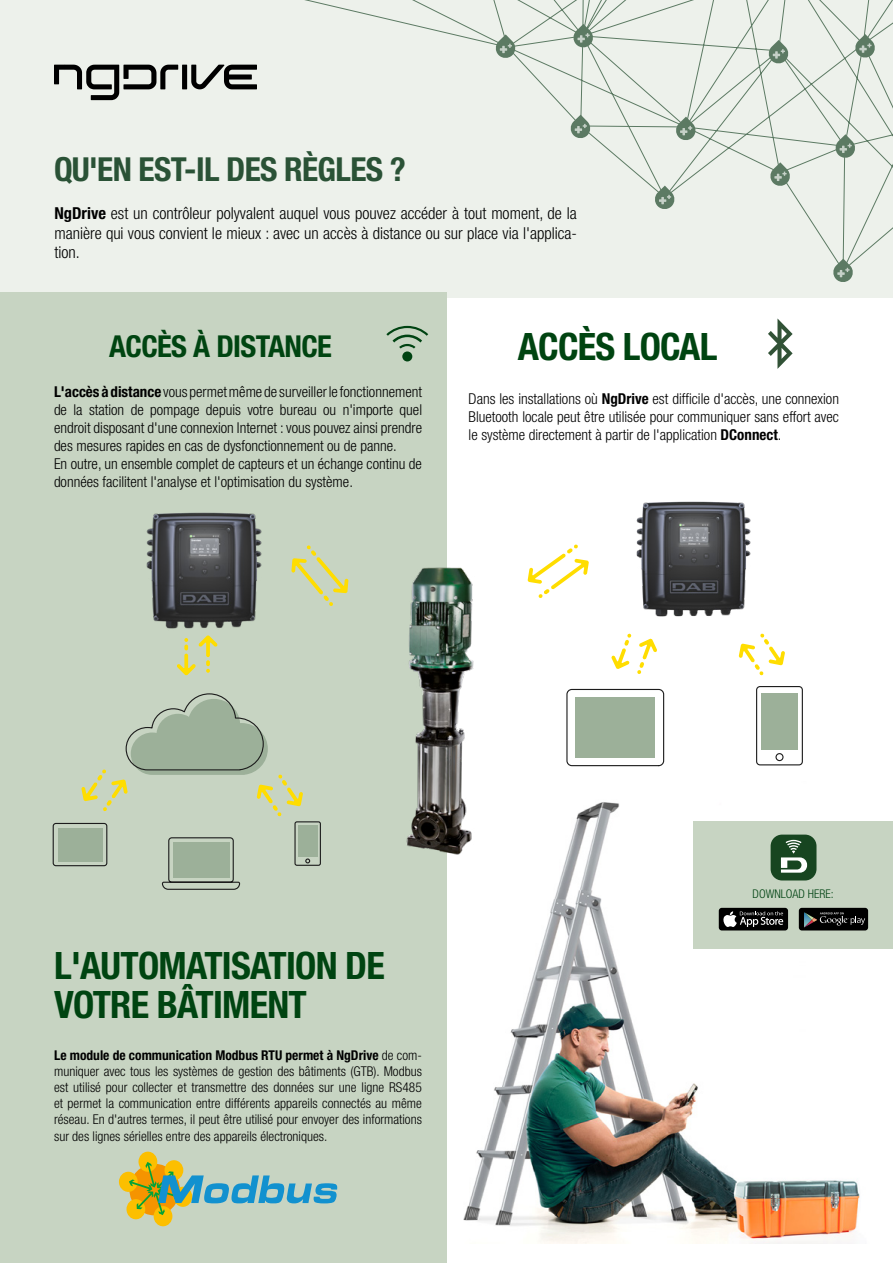
<style>
.page{position:relative;width:893px;height:1263px;background:#fff}
.page>*{position:absolute;margin:0;border:0;box-sizing:border-box;transform-origin:0 0}
.t1{font:700 condensed 37.8px/39px "Helvetica Neue LT Std";letter-spacing:-.02em;color:#041}
.t2{font:700 condensed 33.15px "Helvetica Neue LT Std";letter-spacing:-.02em;color:#2a5236}
.t3{font:700 condensed 30.3px "Helvetica Neue LT Std";letter-spacing:-.02em;color:#041}
.t4{font:300 condensed 16.5px/19.8px "Helvetica Neue LT Std";color:#000;text-align:justify}
.t5{font:300 condensed 15px/18px "Helvetica Neue LT Std";color:#000}
.t6{font:300 condensed 13.5px/16.2px "Helvetica Neue LT Std";color:#000;text-align:justify}
.t7{font:300 condensed 12px "Helvetica Neue LT Std";color:#004312}
.s1{font-weight:700}
</style>
<div class="page">
<div style="left:0;top:0;width:893px;height:298px;background:#edf1eb"></div>
<svg style="left:236px;top:0;width:657px;height:262px"></svg>
<svg style="left:495px;top:34px;width:21px;height:25px"></svg>
<svg style="left:572px;top:24px;width:22px;height:24px"></svg>
<svg style="left:654px;top:186px;width:21px;height:24px"></svg>
<svg style="left:675px;top:117px;width:21px;height:24px"></svg>
<svg style="left:768px;top:40px;width:21px;height:24px"></svg>
<svg style="left:832px;top:259px;width:22px;height:23px"></svg>
<svg style="left:769px;top:162px;width:22px;height:25px"></svg>
<svg style="left:570px;top:115px;width:21px;height:24px"></svg>
<svg style="left:835px;top:134px;width:21px;height:25px"></svg>
<svg style="left:854px;top:34px;width:22px;height:25px"></svg>
<div style="left:0;top:292px;width:447px;height:971px;background:#c7d4c2"></div>
<img style="left:463px;top:703px;width:411px;height:540px">
<div style="left:402px;top:351px;width:10px;height:10px;background:#004312;border-radius:50%"></div>
<svg style="left:386px;top:326px;width:42px;height:22px"></svg>
<div style="left:694px;top:821px;width:199px;height:127px;background:#c7d4c2"></div>
<div style="left:771px;top:834px;width:45px;height:46px;background:#174520;border-radius:11px"></div>
<svg style="left:781px;top:840px;width:26px;height:33px"></svg>
<div style="left:719px;top:908px;width:69px;height:22px;background:#000;border-radius:3px"></div>
<svg style="left:723px;top:911px;width:60px;height:16px"></svg>
<div style="left:799px;top:908px;width:69px;height:22px;background:#000;border-radius:3px"></div>
<svg style="left:804px;top:912px;width:61px;height:15px"></svg>
<div style="left:182px;top:65px;width:5px;height:24px;background:#000"></div>
<svg style="left:191px;top:65px;width:66px;height:24px"></svg>
<svg style="left:54px;top:65px;width:124px;height:35px"></svg>
<img style="left:146px;top:512px;width:116px;height:117px">
<div style="left:53px;top:823px;width:54px;height:43px;border:1px solid #1c1c1c;border-radius:3px"></div>
<svg style="left:58px;top:828px;width:44px;height:33px"></svg>
<div style="left:294px;top:821px;width:27px;height:45px;border:1px solid #1c1c1c;border-radius:2px"></div>
<svg style="left:298px;top:826px;width:20px;height:37px"></svg>
<svg style="left:162px;top:837px;width:78px;height:53px"></svg>
<svg style="left:177px;top:635px;width:41px;height:40px"></svg>
<svg style="left:81px;top:693px;width:222px;height:123px"></svg>
<svg style="left:611px;top:633px;width:20px;height:36px"></svg>
<svg style="left:637px;top:638px;width:20px;height:36px"></svg>
<svg style="left:739px;top:633px;width:46px;height:42px"></svg>
<img style="left:406px;top:567px;width:77px;height:290px">
<svg style="left:291px;top:545px;width:57px;height:61px"></svg>
<div style="left:756px;top:686px;width:47px;height:79px;border:1px solid #1c1c1c;border-radius:3px"></div>
<div style="left:761px;top:693px;width:36px;height:57px;background:#9cb099"></div>
<div style="left:775px;top:753px;width:8px;height:8px;border:1px solid #1c1c1c;border-radius:50%"></div>
<div style="left:575px;top:697px;width:80px;height:61px;background:#9cb099"></div>
<div style="left:566px;top:689px;width:98px;height:77px;border:1px solid #1c1c1c;border-radius:5px"></div>
<svg style="left:528px;top:544px;width:61px;height:54px"></svg>
<img style="left:636px;top:501px;width:115px;height:116px">
<svg style="left:768px;top:318px;width:25px;height:51px"></svg>
<div style="left:138px;top:1152px;width:19px;height:20px;background:#fcbf00;border-radius:50%"></div>
<svg style="left:165px;top:1160px;width:18px;height:20px"></svg>
<div style="left:154px;top:1206px;width:18px;height:20px;background:#fcbf00;border-radius:50%"></div>
<div style="left:126px;top:1199px;width:19px;height:20px;background:#fcbf00;border-radius:50%"></div>
<div style="left:119px;top:1172px;width:19px;height:20px;background:#fcbf00;border-radius:50%"></div>
<svg style="left:129px;top:1162px;width:208px;height:53px"></svg>
<h2 class="t2" style="left:54px;top:149px;width:353px">QU'EN EST-IL DES RÈGLES ?</h2>
<p class="t4" style="left:54px;top:203px;width:524px"><span class="s1">NgDrive</span> est un contrôleur polyvalent auquel vous pouvez accéder à tout moment, de la manière qui vous convient le mieux : avec un accès à distance ou sur place via l'applica&shy;tion.</p>
<h3 class="t3" style="left:109px;top:328px;width:224px">ACCÈS À DISTANCE</h3>
<p class="t5" style="left:54px;top:382px;width:370px"><span class="s1">L'accès à distance</span> vous permet même de surveiller le fonctionnement de la station de pompage depuis votre bureau ou n'importe quel endroit disposant d'une connexion Internet : vous pouvez ainsi prendre des mesures rapides en cas de dysfonctionnement ou de panne.<br>En outre, un ensemble complet de capteurs et un échange continu de données facilitent l'analyse et l'optimisation du système.</p>
<h1 class="t1" style="left:518px;top:327px;width:201px">ACCÈS LOCAL</h1>
<p class="t5" style="left:469px;top:390px;width:372px;text-align:justify">Dans les installations où <span class="s1">NgDrive</span> est difficile d'accès, une connexion Bluetooth locale peut être utilisée pour communiquer sans effort avec le système directement à partir de l'application <span class="s1">DConnect</span>.</p>
<h1 class="t1" style="left:54px;top:946px;width:332px">L'AUTOMATISATION DE<br>VOTRE BÂTIMENT</h1>
<p class="t6" style="left:54px;top:1046px;width:369px"><span class="s1">Le module de communication Modbus RTU permet à NgDrive</span> de com&shy;muniquer avec tous les systèmes de gestion des bâtiments (GTB). Modbus est utilisé pour collecter et transmettre des données sur une ligne RS485 et permet la communication entre différents appareils connectés au même réseau. En d'autres termes, il peut être utilisé pour envoyer des informations sur des lignes sérielles entre des appareils électroniques.</p>
<p class="t7" style="left:753px;top:887px;width:83px">DOWNLOAD HERE:</p>
</div>
